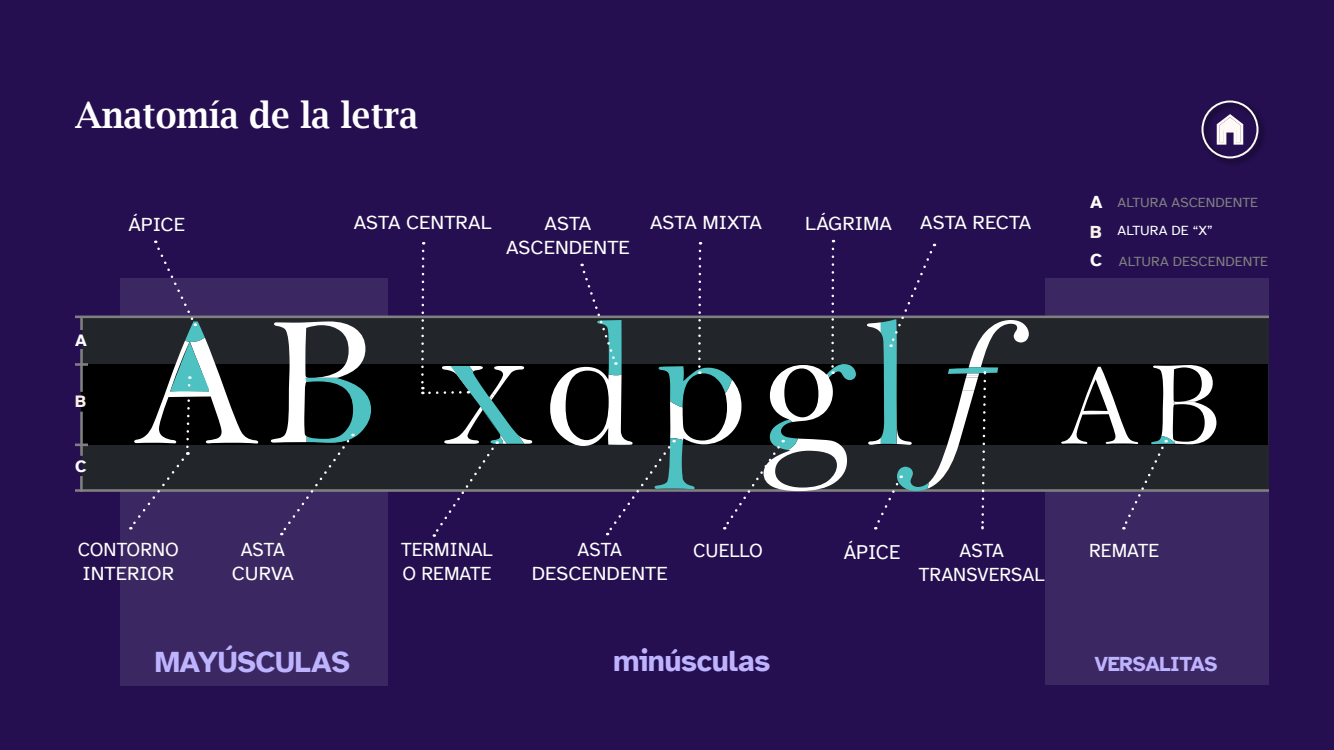
<style>
.page{position:relative;width:1334px;height:750px;background:#250f50}
.page>*{position:absolute;margin:0;border:0;box-sizing:border-box;transform-origin:0 0}
.t1{font:117.7px "Bell";color:#fff}
.t2{font:600 36px "Lucida Bright";color:#fff;scale:.94 1}
.t3{font:700 30px "Atkinson Hyperlegible";letter-spacing:-.015em;color:#beb3ff}
.t4{font:21.1px "Atkinson Hyperlegible";color:#fff;scale:.95 1}
.t5{font:700 21px "Atkinson Hyperlegible";letter-spacing:-.02em;color:#beb3ff}
.t6{font:20px "Atkinson Hyperlegible";color:#fff}
.t7{font:20px "Atkinson Hyperlegible";color:#fff;scale:.95 1}
.t8{font:700 18px "Atkinson Hyperlegible";color:#fff}
.t9{font:700 18px "Atkinson Hyperlegible";color:#f8f1e7}
.t10{font:700 17.1px "Atkinson Hyperlegible";color:#fff}
.t11{font:700 17.1px "Atkinson Hyperlegible";color:#f8f1e7}
.t12{font:14px "Atkinson Hyperlegible";color:#808080}
.t13{font:14px "Atkinson Hyperlegible";color:#fff}
</style>
<div class="page">
<div style="left:1199px;top:98px;width:68px;height:69px;background:#000;opacity:.75"></div>
<div style="left:1202px;top:100px;width:56px;height:58px;border:2px solid #fefaf4;border-radius:50%"></div>
<svg style="left:1217px;top:114px;width:26px;height:31px"></svg>
<div style="left:1046px;top:279px;width:223px;height:406px;background:#3b2761"></div>
<div style="left:120px;top:279px;width:267px;height:407px;background:#3b2761"></div>
<div style="left:83px;top:316px;width:1186px;height:175px;background:#22252a"></div>
<div style="left:81px;top:364px;width:1186px;height:80px;background:#000"></div>
<hr style="left:75px;top:489px;width:1194px;height:3px;background:#808080">
<hr style="left:75px;top:316px;width:1194px;height:2px;background:#808080">
<svg style="left:80px;top:318px;width:3px;height:12px"></svg>
<hr style="left:80px;top:349px;width:3px;height:43px;background:#808080">
<hr style="left:80px;top:412px;width:3px;height:44px;background:#808080">
<hr style="left:80px;top:476px;width:3px;height:16px;background:#808080">
<svg style="left:75px;top:363px;width:13px;height:3px"></svg>
<svg style="left:75px;top:444px;width:13px;height:2px"></svg>
<svg style="left:129px;top:241px;width:129px;height:289px"></svg>
<svg style="left:1122px;top:365px;width:94px;height:165px"></svg>
<svg style="left:867px;top:244px;width:162px;height:286px"></svg>
<svg style="left:550px;top:240px;width:306px;height:295px"></svg>
<svg style="left:420px;top:242px;width:112px;height:295px"></svg>
<svg style="left:271px;top:321px;width:100px;height:214px"></svg>
<p class="t2" style="left:75px;top:94px;width:367px">Anatomía de la letra</p>
<p class="t10" style="left:75px;top:330px;width:13px">A</p>
<p class="t11" style="left:75px;top:392px;width:12px">B</p>
<p class="t10" style="left:75px;top:456px;width:13px">C</p>
<p class="t6" style="left:128px;top:213px;width:58px">ÁPICE</p>
<p class="t6" style="left:354px;top:211px;width:139px">ASTA CENTRAL</p>
<p class="t6" style="left:545px;top:212px;width:48px">ASTA</p>
<p class="t6" style="left:506px;top:236px;width:125px">ASCENDENTE</p>
<p class="t6" style="left:650px;top:211px;width:113px">ASTA MIXTA</p>
<p class="t6" style="left:805px;top:212px;width:88px">LÁGRIMA</p>
<p class="t6" style="left:920px;top:211px;width:113px">ASTA RECTA</p>
<p class="t8" style="left:1090px;top:191px;width:14px">A</p>
<p class="t9" style="left:1090px;top:221px;width:13px">B</p>
<p class="t8" style="left:1090px;top:249px;width:14px">C</p>
<p class="t12" style="left:1118px;top:195px;width:142px">ALTURA ASCENDENTE</p>
<p class="t13" style="left:1118px;top:223px;width:97px">ALTURA DE “X”</p>
<p class="t12" style="left:1119px;top:253px;width:151px">ALTURA DESCENDENTE</p>
<p class="t1" style="left:1061px;top:336px;width:81px">a</p>
<p class="t7" style="left:78px;top:538px;width:108px">CONTORNO</p>
<p class="t6" style="left:83px;top:562px;width:93px">INTERIOR</p>
<p class="t7" style="left:241px;top:538px;width:48px">ASTA</p>
<p class="t6" style="left:232px;top:562px;width:64px">CURVA</p>
<p class="t7" style="left:401px;top:538px;width:98px">TERMINAL</p>
<p class="t7" style="left:403px;top:562px;width:95px">O REMATE</p>
<p class="t7" style="left:578px;top:538px;width:48px">ASTA</p>
<p class="t6" style="left:532px;top:562px;width:138px">DESCENDENTE</p>
<p class="t7" style="left:693px;top:539px;width:75px">CUELLO</p>
<p class="t4" style="left:844px;top:540px;width:61px">ÁPICE</p>
<p class="t7" style="left:960px;top:539px;width:48px">ASTA</p>
<p class="t7" style="left:919px;top:563px;width:134px">TRANSVERSAL</p>
<p class="t7" style="left:1089px;top:539px;width:75px">REMATE</p>
<p class="t3" style="left:155px;top:644px;width:197px">MAYÚSCULAS</p>
<p class="t3" style="left:613px;top:643px;width:159px">minúsculas</p>
<p class="t5" style="left:1095px;top:651px;width:125px">VERSALITAS</p>
</div>
